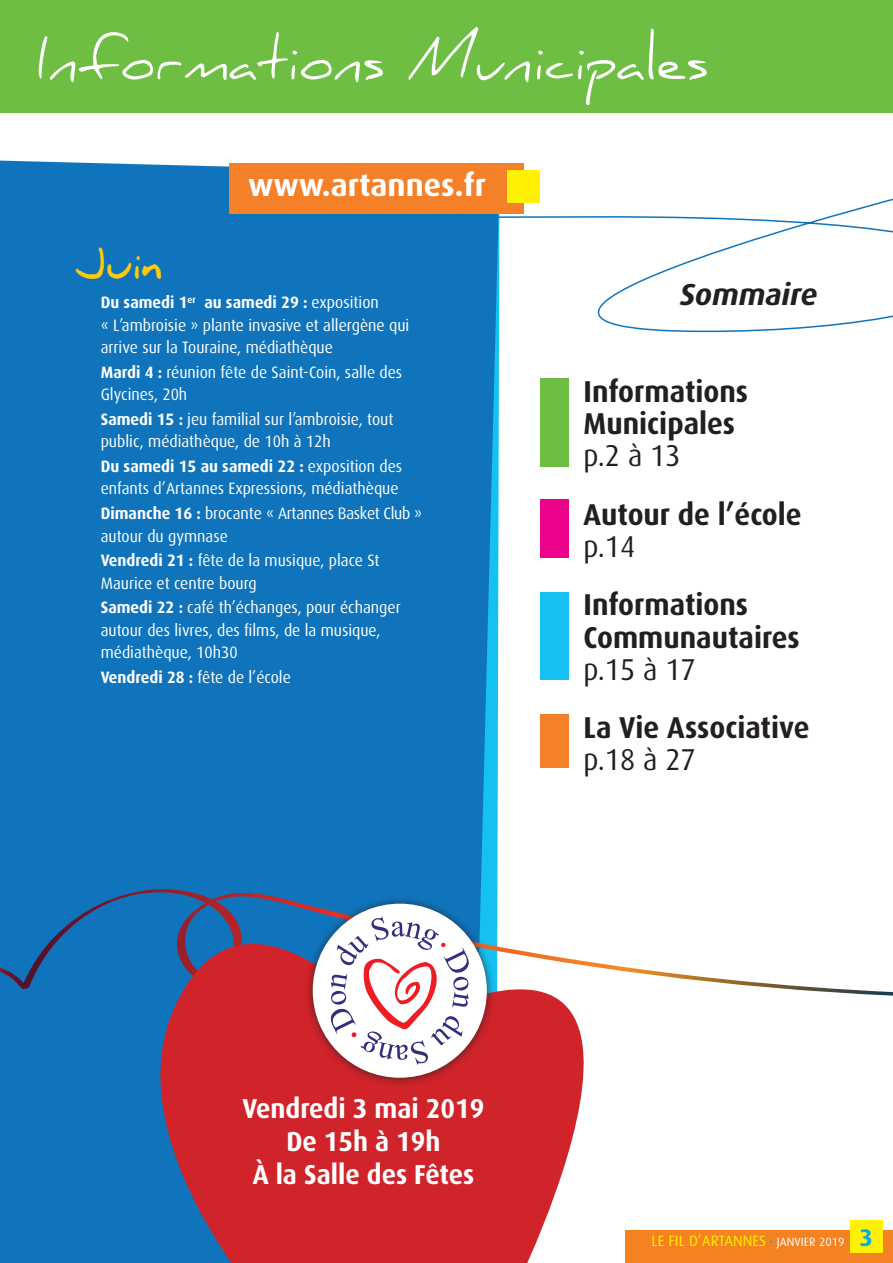
<style>
.page{position:relative;width:893px;height:1263px;background:#fff}
.page>*{position:absolute;margin:0;border:0;box-sizing:border-box;transform-origin:0 0}
.t1{font:57px "Daniel";color:#fff}
.t2{font:700 39.3px "Daniel";color:#feca0a}
.t3{font:700 31.5px "Dax";color:#fff}
.t4{font:italic 700 30.3px "Dax";color:#231f20}
.t5{font:700 30.15px "Dax";color:#231f20;scale:.95 1}
.t6{font:30.15px "Dax";color:#231f20;scale:.95 1}
.t7{font:700 27.45px "Dax";color:#fff;scale:.95 1}
.t8{font:16.5px/22.5px "Dax";color:#fff;scale:.95 1}
.t9{font:700 16.5px "Dax";color:#fff;scale:.95 1}
.t10{font:15px "Dax";color:#fff101}
.s1{font-weight:400}
.s2{font-weight:700}
.s3{font-size:12px;color:#00aeef}
.s4{font-size:12px;color:#fff}
.s5{font-weight:700;font-size:24px;color:#00aeef}
</style>
<div class="page">
<div style="left:625px;top:1230px;width:268px;height:33px;background:#f58220"></div>
<div style="left:850px;top:1220px;width:33px;height:33px;background:#fff101"></div>
<div style="left:0;top:334px;width:499px;height:929px;background:#1074bc"></div>
<div style="left:0;top:161px;width:396px;height:544px;background:#1074bc"></div>
<svg style="left:142px;top:187px;width:751px;height:147px"></svg>
<div style="left:540px;top:378px;width:29px;height:89px;background:#6ebe44"></div>
<div style="left:540px;top:592px;width:29px;height:88px;background:#15c0f2"></div>
<div style="left:540px;top:714px;width:29px;height:53px;background:#f4802a"></div>
<div style="left:540px;top:499px;width:29px;height:59px;background:#ed028c"></div>
<div style="left:229px;top:163px;width:295px;height:50px;background:#f4802a"></div>
<div style="left:507px;top:171px;width:33px;height:32px;background:#fff101"></div>
<div style="left:0;top:0;width:893px;height:113px;background:#6ebe44"></div>
<svg style="left:21px;top:889px;width:872px;height:107px"></svg>
<svg style="left:0;top:968px;width:28px;height:21px"></svg>
<svg style="left:103px;top:849px;width:625px;height:414px"></svg>
<div style="left:304px;top:895px;width:192px;height:192px;background:#231f20;opacity:.75"></div>
<div style="left:313px;top:904px;width:174px;height:174px;background:#fff;border-radius:50%"></div>
<svg style="left:331px;top:916px;width:138px;height:149px"></svg>
<p class="t1" style="left:37px;top:26px;width:673px">Informations Municipales</p>
<p class="t3" style="left:248px;top:168px;width:239px">www.artannes.fr</p>
<p class="t2" style="left:75px;top:243px;width:89px">Juin</p>
<p class="t9" style="left:101px;top:293px;width:294px">Du samedi 1<sup>er</sup> au samedi 29 : <span class="s1">exposition</span></p>
<p class="t8" style="left:101px;top:314px;width:326px">« L’ambroisie » plante invasive et allergène qui arrive sur la Touraine, médiathèque</p>
<p class="t8" style="left:101px;top:361px;width:319px"><span class="s2">Mardi 4 :</span> réunion fête de Saint-Coin, salle des<br>Glycines, 20h</p>
<p class="t8" style="left:101px;top:408px;width:310px"><span class="s2">Samedi 15 :</span> jeu familial sur l’ambroisie, tout public, médiathèque, de 10h à 12h</p>
<p class="t8" style="left:101px;top:455px;width:319px"><span class="s2">Du samedi 15 au samedi 22 :</span> exposition des enfants d’Artannes Expressions, médiathèque</p>
<p class="t8" style="left:101px;top:502px;width:340px"><span class="s2">Dimanche 16 :</span> brocante « Artannes Basket Club » autour du gymnase</p>
<p class="t8" style="left:101px;top:549px;width:295px"><span class="s2">Vendredi 21 :</span> fête de la musique, place St<br>Maurice et centre bourg</p>
<p class="t8" style="left:101px;top:596px;width:317px"><span class="s2">Samedi 22 :</span> café th’échanges, pour échanger autour des livres, des films, de la musique, médiathèque, 10h30</p>
<p class="t8" style="left:101px;top:666px;width:202px"><span class="s2">Vendredi 28 :</span> fête de l’école</p>
<p class="t4" style="left:680px;top:275px;width:139px">Sommaire</p>
<p class="t5" style="left:584px;top:374px;width:175px">Informations</p>
<p class="t5" style="left:584px;top:406px;width:161px">Municipales</p>
<p class="t6" style="left:584px;top:439px;width:103px">p.2 à 13</p>
<p class="t5" style="left:584px;top:497px;width:231px">Autour de l’école</p>
<p class="t6" style="left:584px;top:529px;width:56px">p.14</p>
<p class="t5" style="left:584px;top:588px;width:175px">Informations</p>
<p class="t5" style="left:584px;top:620px;width:229px">Communautaires</p>
<p class="t6" style="left:584px;top:652px;width:119px">p.15 à 17</p>
<p class="t5" style="left:584px;top:711px;width:239px">La Vie Associative</p>
<p class="t6" style="left:584px;top:743px;width:119px">p.18 à 27</p>
<p class="t7" style="left:242px;top:1093px;width:256px">Vendredi 3 mai 2019</p>
<p class="t7" style="left:286px;top:1126px;width:164px">De 15h à 19h</p>
<p class="t7" style="left:253px;top:1159px;width:235px">À la Salle des Fêtes</p>
<p class="t10" style="left:651px;top:1233px;width:223px">LE FIL D’ARTANNES <span class="s3">•</span> <span class="s4">JANVIER 2019</span> <span class="s5">3</span></p>
</div>
